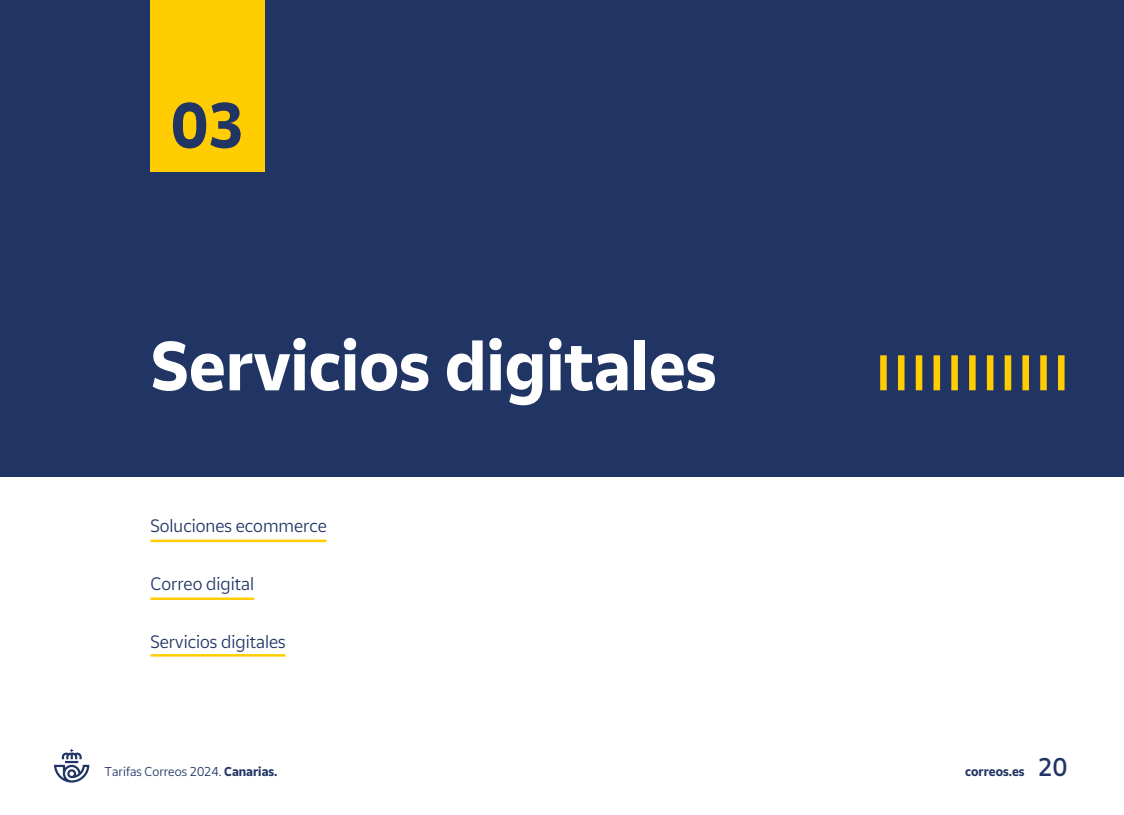
<style>
.page{position:relative;width:1124px;height:815px;background:#fff}
.page>*{position:absolute;margin:0;border:0;box-sizing:border-box;transform-origin:0 0}
.t1{font:700 67.5px "Cartero";color:#fff}
.t2{font:700 62.5px "Cartero";color:#213564}
.t3{font:300 17.5px "Cartero";color:#213564}
.t4{font:300 12.5px "Cartero";color:#213564}
.t5{font:700 12.5px "Cartero";color:#213564}
.s1{font-weight:700}
.s2{font-weight:400;font-size:25px}
</style>
<div class="page">
<div style="left:0;top:0;width:1123px;height:815px;background:#213564"></div>
<div style="left:0;top:477px;width:1123px;height:338px;background:#fff"></div>
<div style="left:150px;top:0;width:115px;height:172px;background:#ffcd02"></div>
<div style="left:1057px;top:355px;width:7px;height:35px;background:#ffcd02"></div>
<div style="left:1040px;top:355px;width:6px;height:35px;background:#ffcd02"></div>
<div style="left:1022px;top:355px;width:6px;height:35px;background:#ffcd02"></div>
<div style="left:1004px;top:355px;width:7px;height:35px;background:#ffcd02"></div>
<div style="left:986px;top:355px;width:7px;height:35px;background:#ffcd02"></div>
<svg style="left:969px;top:355px;width:6px;height:35px"></svg>
<div style="left:951px;top:355px;width:6px;height:35px;background:#ffcd02"></div>
<div style="left:933px;top:355px;width:6px;height:35px;background:#ffcd02"></div>
<div style="left:915px;top:355px;width:7px;height:35px;background:#ffcd02"></div>
<div style="left:897px;top:355px;width:7px;height:35px;background:#ffcd02"></div>
<div style="left:880px;top:355px;width:6px;height:35px;background:#ffcd02"></div>
<hr style="left:150px;top:540px;width:176px;height:2px;background:#ffcd02">
<hr style="left:150px;top:654px;width:135px;height:3px;background:#ffcd02">
<hr style="left:150px;top:597px;width:104px;height:3px;background:#ffcd02">
<svg style="left:54px;top:749px;width:35px;height:34px"></svg>
<h2 class="t2" style="left:171px;top:87px;width:74px">03</h2>
<h1 class="t1" style="left:150px;top:325px;width:567px">Servicios digitales</h1>
<p class="t3" style="left:150px;top:516px;width:178px">Soluciones ecommerce</p>
<p class="t3" style="left:150px;top:574px;width:105px">Correo digital</p>
<p class="t3" style="left:150px;top:632px;width:137px">Servicios digitales</p>
<p class="t4" style="left:105px;top:764px;width:174px">Tarifas Correos 2024. <span class="s1">Canarias.</span></p>
<p class="t5" style="left:965px;top:763px;width:104px">correos.es <span class="s2">20</span></p>
</div>
